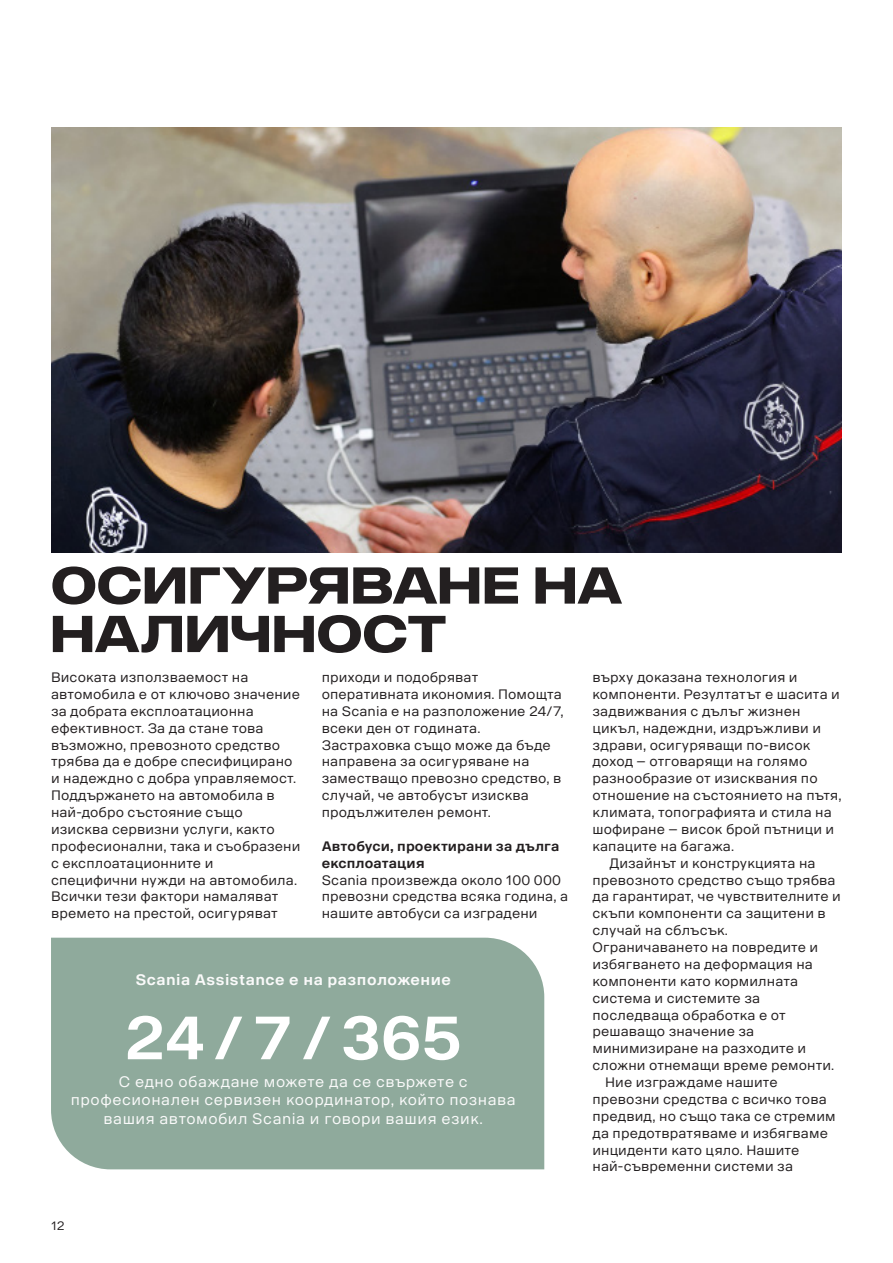
<style>
.page{position:relative;width:893px;height:1263px;background:#fff}
.page>*{position:absolute;margin:0;border:0;box-sizing:border-box;transform-origin:0 0}
.Superrubrik{font:700 60px "Scania Sans CY";color:#fff}
.Mellanrubrik{font:700 51px/48.4px "Scania Sans CY Headline";letter-spacing:.025em;color:#231f20}
.Faktaruta_rubrik_10{font:15px/18.8px "Scania Sans CY";letter-spacing:.035em;color:#fafafa;text-align:center}
.Superrubrik-2{font:700 15px "Scania Sans CY";letter-spacing:.035em;color:#fafafa}
.Brödtext{font:13.5px/16.8px "Scania Sans CY";letter-spacing:.01em;color:#231f20}
.Brödtext-2{font:700 13.5px/16.8px "Scania Sans CY";letter-spacing:.01em;color:#231f20}
.t1{font:12px "Scania Sans CY";color:#231f20}
</style>
<div class="page">
<img style="left:51px;top:128px;width:791px;height:425px">
<div style="left:51px;top:938px;width:493px;height:231px;background:#8faa9c"></div>
<p class="Mellanrubrik" style="left:51px;top:561px;width:572px">ОСИГУРЯВАНЕ НА<br>НАЛИЧНОСТ</p>
<p class="Brödtext" style="left:51px;top:669px;width:250px">Високата използваемост на автомобила е от ключово значение за добрата експлоатационна ефективност. За да стане това възможно, превозното средство трябва да е добре спесифицирано и надеждно с добра управляемост.</p>
<p class="Brödtext" style="left:51px;top:787px;width:251px">Поддържането на автомобила в най-добро състояние също изисква сервизни услуги, както професионални, така и съобразени с експлоатационните и специфични нужди на автомобила.<br>Всички тези фактори намаляват времето на престой, осигуряват</p>
<p class="Brödtext" style="left:322px;top:669px;width:243px">приходи и подобряват оперативната икономия. Помощта на Scania е на разположение 24/7, всеки ден от годината.<br>Застраховка също може да бъде направена за осигуряване на заместващо превозно средство, в случай, че автобусът изисква продължителен ремонт.</p>
<p class="Brödtext-2" style="left:322px;top:837px;width:239px">Автобуси, проектирани за дълга експлоатация</p>
<p class="Brödtext" style="left:322px;top:871px;width:248px">Scania произвежда около 100 000 превозни средства всяка година, а нашите автобуси са изградени</p>
<p class="Brödtext" style="left:592px;top:669px;width:251px">върху доказана технология и компоненти. Резултатът е шасита и задвижвания с дълъг жизнен цикъл, надеждни, издръжливи и здрави, осигуряващи по-висок доход – отговарящи на голямо разнообразие от изисквания по отношение на състоянието на пътя, климата, топографията и стила на шофиране – висок брой пътници и капаците на багажа.</p>
<p class="Brödtext" style="left:592px;top:854px;width:250px;text-indent:17px">Дизайнът и конструкцията на превозното средство също трябва да гарантират, че чувствителните и скъпи компоненти са защитени в случай на сблъсък.<br>Ограничаването на повредите и избягването на деформация на компоненти като кормилната система и системите за последваща обработка е от решаващо значение за</p>
<p class="Brödtext" style="left:592px;top:1040px;width:243px">минимизиране на разходите и сложни отнемащи време ремонти.</p>
<p class="Brödtext" style="left:592px;top:1074px;width:245px;text-indent:13px">Ние изграждаме нашите превозни средства с всичко това предвид, но също така се стремим да предотвратяваме и избягваме инциденти като цяло. Нашите най-съвременни системи за</p>
<p class="Superrubrik-2" style="left:136px;top:971px;width:317px">Scania Assistance е на разположение</p>
<p class="Superrubrik" style="left:125px;top:1003px;width:338px">24/7/365</p>
<p class="Faktaruta_rubrik_10" style="left:71px;top:1072px;width:446px">С едно обаждане можете да се свържете с професионален сервизен координатор, който познава вашия автомобил Scania и говори вашия език.</p>
<p class="t1" style="left:51px;top:1219px;width:15px">12</p>
</div>
